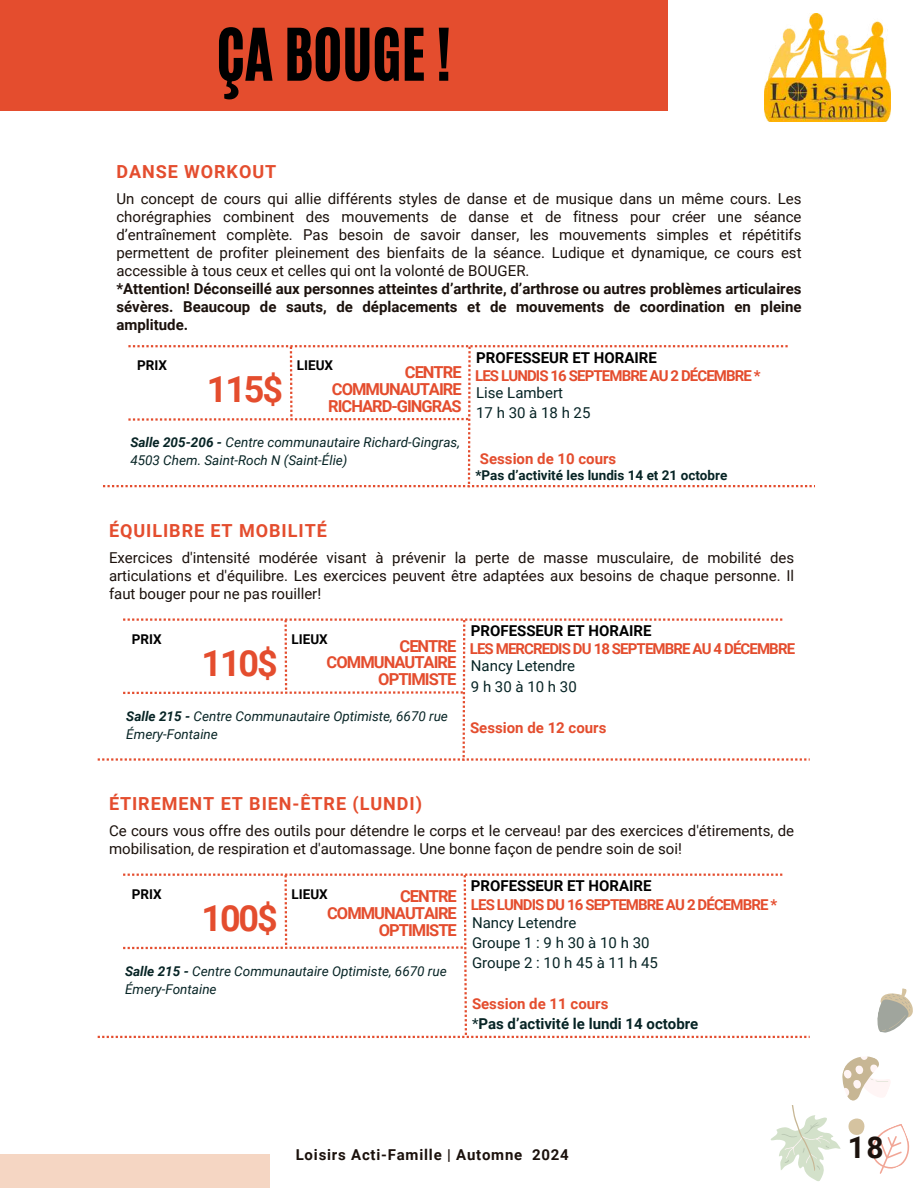
<style>
.page{position:relative;width:918px;height:1188px;background:#fff}
.page>*{position:absolute;margin:0;border:0;box-sizing:border-box;transform-origin:0 0}
.t1{font:60px "CA Generated";color:#000}
.t2{font:700 36px "Roboto";letter-spacing:-.06em;color:#e44d2e}
.t3{font:700 30px "Roboto";color:#1b110c}
.t4{font:700 18px "Roboto";letter-spacing:.055em;color:#e44d2e}
.t5{font:700 16.5px/16.8px "Roboto";letter-spacing:-.06em;color:#e44d2e;text-align:right}
.t6{font:15px/18px "Roboto";color:#1b110c;text-align:justify}
.t7{font:700 15px/18px "Roboto";color:#1b110c;text-align:justify}
.t8{font:700 15px "Roboto";letter-spacing:-.06em;color:#e44d2e}
.t9{font:15px/20.2px "Roboto";color:#072425}
.t10{font:700 15px "Roboto";color:#000}
.t11{font:700 15px "Roboto";color:#e44d2e}
.t12{font:700 15px "Roboto";letter-spacing:.05em;color:#1b110c}
.t13{font:700 15px "Roboto";color:#072425}
.t14{font:italic 13.5px/18px "Roboto";color:#072425}
.t15{font:700 13.5px "Roboto";color:#072425}
.t16{font:700 13.5px "Roboto";color:#000}
.s1{font-weight:700}
.s2{font-weight:400}
</style>
<div class="page">
<div style="left:0;top:0;width:668px;height:111px;background:#e44d2e"></div>
<div style="left:0;top:1155px;width:269px;height:33px;background:#f5d6c3"></div>
<svg style="left:103px;top:345px;width:712px;height:142px"></svg>
<svg style="left:98px;top:618px;width:712px;height:143px"></svg>
<img style="left:765px;top:14px;width:126px;height:108px">
<svg style="left:770px;top:1056px;width:140px;height:125px"></svg>
<svg style="left:877px;top:988px;width:36px;height:45px"></svg>
<svg style="left:98px;top:874px;width:712px;height:164px"></svg>
<h1 class="t1" style="left:216px;top:11px;width:236px">ÇA BOUGE !</h1>
<p class="t4" style="left:116px;top:161px;width:161px">DANSE WORKOUT</p>
<p class="t6" style="left:116px;top:190px;width:687px">Un concept de cours qui allie différents styles de danse et de musique dans un même cours. Les chorégraphies combinent des mouvements de danse et de fitness pour créer une séance d’entraînement complète. Pas besoin de savoir danser, les mouvements simples et répétitifs permettent de profiter pleinement des bienfaits de la séance. Ludique et dynamique, ce cours est accessible à tous ceux et celles qui ont la volonté de BOUGER.</p>
<p class="t7" style="left:116px;top:280px;width:687px">*Attention! Déconseillé aux personnes atteintes d’arthrite, d’arthrose ou autres problèmes articulaires sévères. Beaucoup de sauts, de déplacements et de mouvements de coordination en pleine amplitude.</p>
<p class="t8" style="left:475px;top:367px;width:287px">LES LUNDIS 16 SEPTEMBRE AU 2 DÉCEMBRE *</p>
<p class="t9" style="left:476px;top:383px;width:116px">Lise Lambert<br>17h30à18h25</p>
<p class="t14" style="left:130px;top:434px;width:331px"><span class="s1">Salle 205-206 -</span> Centre communautaire Richard-Gingras,<br>4503 Chem. Saint-Roch N (Saint-Élie)</p>
<p class="t15" style="left:475px;top:467px;width:253px">*Pas d’activité les lundis 14 et 21 octobre</p>
<p class="t10" style="left:476px;top:349px;width:182px">PROFESSEUR ET HORAIRE</p>
<p class="t16" style="left:137px;top:358px;width:31px">PRIX</p>
<p class="t16" style="left:297px;top:358px;width:38px">LIEUX</p>
<h2 class="t2" style="left:207px;top:369px;width:78px">115$</h2>
<p class="t5" style="left:328px;top:364px;width:135px;text-align:justify;text-indent:77px">CENTRE COMMUNAUTAIRE RICHARD-GINGRAS</p>
<p class="t11" style="left:480px;top:450px;width:138px">Session de 10 cours</p>
<p class="t4" style="left:109px;top:520px;width:219px">ÉQUILIBRE ET MOBILITÉ</p>
<p class="t6" style="left:109px;top:549px;width:687px">Exercices d'intensité modérée visant à prévenir la perte de masse musculaire, de mobilité des articulations et d'équilibre. Les exercices peuvent être adaptées aux besoins de chaque personne. Il faut bouger pour ne pas rouiller!</p>
<p class="t8" style="left:470px;top:640px;width:327px">LES MERCREDIS DU 18 SEPTEMBRE AU 4 DÉCEMBRE</p>
<p class="t9" style="left:471px;top:656px;width:107px">Nancy Letendre<br>9h30à10h30</p>
<p class="t14" style="left:126px;top:707px;width:323px"><span class="s1">Salle 215 -</span> Centre Communautaire Optimiste, 6670 rue<br>Émery-Fontaine</p>
<p class="t11" style="left:470px;top:719px;width:138px">Session de 12 cours</p>
<p class="t10" style="left:471px;top:622px;width:182px">PROFESSEUR ET HORAIRE</p>
<p class="t16" style="left:132px;top:631px;width:31px">PRIX</p>
<p class="t16" style="left:292px;top:631px;width:38px">LIEUX</p>
<h2 class="t2" style="left:202px;top:642px;width:78px">110$</h2>
<p class="t5" style="left:327px;top:638px;width:131px">CENTRE<br>COMMUNAUTAIRE<br>OPTIMISTE</p>
<p class="t4" style="left:109px;top:793px;width:315px">ÉTIREMENT ET BIEN-ÊTRE (LUNDI)</p>
<p class="t6" style="left:109px;top:822px;width:687px">Ce cours vous offre des outils pour détendre le corps et le cerveau! par des exercices d'étirements, de mobilisation, de respiration et d'automassage. Une bonne façon de pendre soin de soi!</p>
<p class="t5" style="left:327px;top:888px;width:131px">CENTRE<br>COMMUNAUTAIRE<br>OPTIMISTE</p>
<p class="t14" style="left:125px;top:962px;width:323px"><span class="s1">Salle 215 -</span> Centre Communautaire Optimiste, 6670 rue<br>Émery-Fontaine</p>
<p class="t10" style="left:471px;top:877px;width:182px">PROFESSEUR ET HORAIRE</p>
<p class="t16" style="left:132px;top:886px;width:31px">PRIX</p>
<p class="t16" style="left:292px;top:886px;width:38px">LIEUX</p>
<p class="t8" style="left:471px;top:896px;width:308px">LES LUNDIS DU 16 SEPTEMBRE AU 2 DÉCEMBRE *</p>
<p class="t9" style="left:472px;top:912px;width:187px">Nancy Letendre<br>Groupe1:9h30à10h30<br>Groupe 2 : 10 h 45 à 11 h 45</p>
<h2 class="t2" style="left:202px;top:897px;width:78px">100$</h2>
<p class="t11" style="left:472px;top:995px;width:138px">Session de 11 cours</p>
<p class="t13" style="left:472px;top:1015px;width:228px"><span class="s2">*</span>Pas d’activité le lundi 14 octobre</p>
<p class="t12" style="left:296px;top:1147px;width:275px">Loisirs Acti-Famille | Automne 2024</p>
<h3 class="t3" style="left:848px;top:1130px;width:37px">18</h3>
</div>
